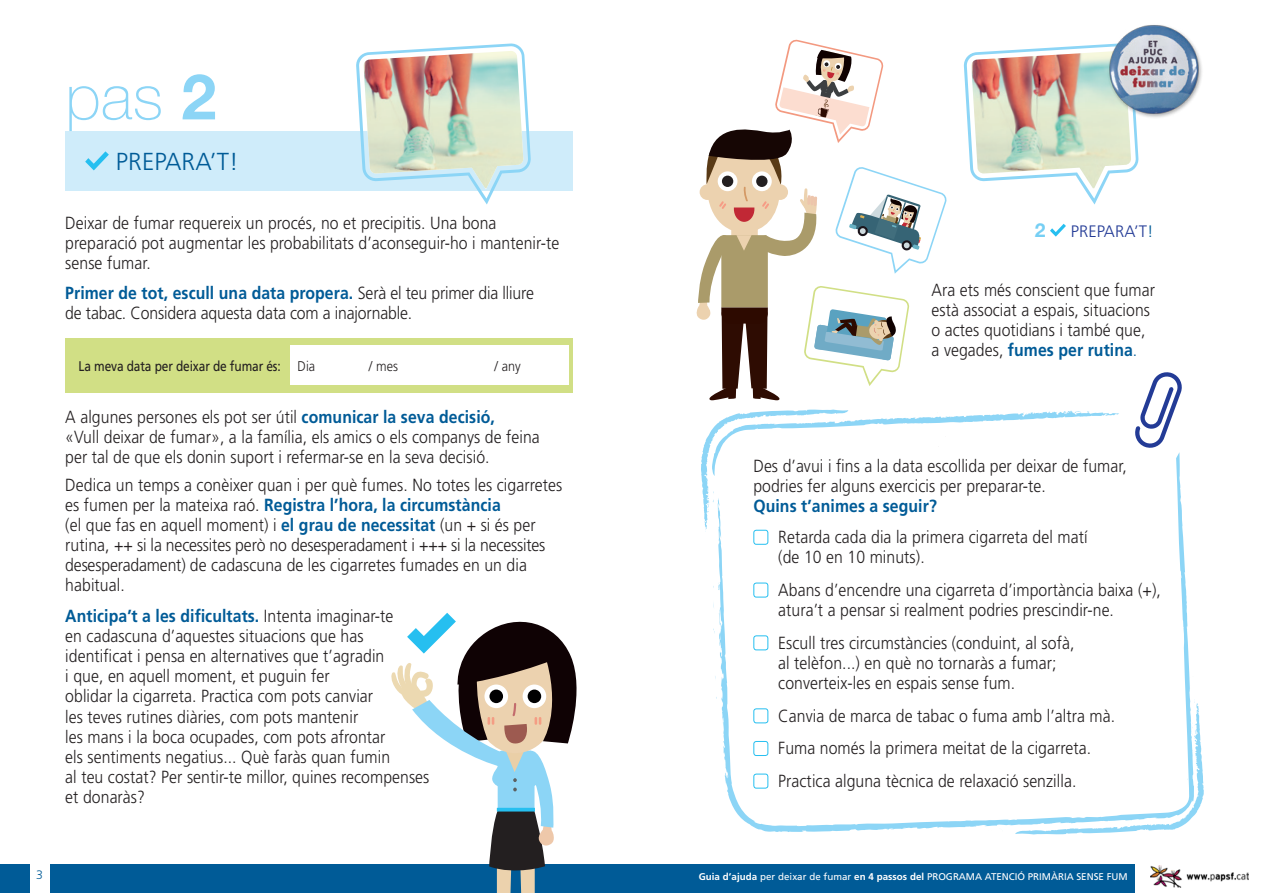
<style>
.page{position:relative;width:1263px;height:893px;background:#fff}
.page>*{position:absolute;margin:0;border:0;box-sizing:border-box;transform-origin:0 0}
.t1{font:100 63.15px "Helvetica Neue LT Std";color:#8cd5f6}
.t2{font:300 24.6px "Frutiger";letter-spacing:.005em;color:#005b97}
.t3{font:700 19.35px "Helvetica Neue LT";color:#76cff4}
.t4{font:300 17.55px/20.2px "Frutiger";letter-spacing:.005em;color:#231f20;scale:.9 1}
.t5{font:300 16.65px "Frutiger";letter-spacing:.005em;color:#233b96}
.t6{font:14.1px "Frutiger";letter-spacing:-.01em;color:#231f20;scale:.85 1}
.t7{font:300 14.1px "Frutiger";letter-spacing:.005em;color:#231f20;scale:.9 1}
.t8{font:300 12.3px "Frutiger";color:#005b97}
.t9{font:9.75px "Frutiger";color:#fff}
.s1{font-weight:700}
.s2{font-weight:700;color:#005b97}
.s3{color:#005b97}
</style>
<div class="page">
<div style="left:0;top:864px;width:1263px;height:29px;background:#005b97"></div>
<div style="left:1135px;top:864px;width:128px;height:29px;background:#fff"></div>
<img style="left:1150px;top:865px;width:98px;height:23px">
<div style="left:30px;top:864px;width:20px;height:29px;background:#fff"></div>
<div style="left:65px;top:131px;width:508px;height:60px;background:#cfecfa"></div>
<svg style="left:85px;top:151px;width:24px;height:19px"></svg>
<svg style="left:356px;top:43px;width:175px;height:161px"></svg>
<img style="left:363px;top:51px;width:160px;height:137px">
<div style="left:65px;top:338px;width:508px;height:55px;background:#d1df85"></div>
<div style="left:290px;top:346px;width:279px;height:39px;background:#fff"></div>
<svg style="left:1015px;top:699px;width:189px;height:136px"></svg>
<svg style="left:701px;top:409px;width:418px;height:123px"></svg>
<svg style="left:718px;top:452px;width:476px;height:380px"></svg>
<svg style="left:999px;top:828px;width:4px;height:3px"></svg>
<svg style="left:963px;top:44px;width:176px;height:160px"></svg>
<img style="left:971px;top:51px;width:160px;height:137px">
<div style="left:754px;top:530px;width:14px;height:14px;background:#fff;border-radius:2px"></div>
<div style="left:753px;top:530px;width:15px;height:15px;border:1px solid #26bff0;border-radius:2px"></div>
<div style="left:754px;top:583px;width:14px;height:14px;background:#fff;border-radius:2px"></div>
<div style="left:753px;top:583px;width:15px;height:14px;border:1px solid #26bff0;border-radius:2px"></div>
<div style="left:754px;top:636px;width:14px;height:14px;background:#fff;border-radius:2px"></div>
<div style="left:753px;top:635px;width:15px;height:15px;border:1px solid #26bff0;border-radius:2px"></div>
<div style="left:754px;top:709px;width:14px;height:14px;background:#fff;border-radius:2px"></div>
<div style="left:753px;top:708px;width:15px;height:15px;border:1px solid #26bff0;border-radius:2px"></div>
<div style="left:754px;top:741px;width:14px;height:14px;background:#fff;border-radius:2px"></div>
<div style="left:753px;top:741px;width:15px;height:15px;border:1px solid #26bff0;border-radius:2px"></div>
<div style="left:754px;top:774px;width:14px;height:14px;background:#fff;border-radius:2px"></div>
<div style="left:753px;top:774px;width:15px;height:15px;border:1px solid #26bff0;border-radius:2px"></div>
<svg style="left:1050px;top:224px;width:16px;height:13px"></svg>
<img style="left:1102px;top:25px;width:100px;height:97px">
<svg style="left:1135px;top:372px;width:47px;height:76px"></svg>
<svg style="left:696px;top:39px;width:251px;height:361px"></svg>
<svg style="left:391px;top:612px;width:186px;height:281px"></svg>
<p class="t1" style="left:65px;top:61px;width:153px">pas <span class="s1">2</span></p>
<p class="t2" style="left:116px;top:148px;width:124px">PREPARA’T!</p>
<p class="t4" style="left:65px;top:212px;width:550px">Deixar de fumar requereix un procés, no et precipitis. Una bona preparació pot augmentar les probabilitats d’aconseguir-ho i mantenir-te sense fumar.</p>
<p class="t4" style="left:65px;top:283px;width:522px"><span class="s2">Primer de tot, escull una data propera.</span> Serà el teu primer dia lliure de tabac. Considera aquesta data com a inajornable.</p>
<p class="t6" style="left:79px;top:358px;width:239px">La meva data per deixar de fumar és:</p>
<p class="t7" style="left:298px;top:358px;width:21px">Dia</p>
<p class="t7" style="left:369px;top:358px;width:34px">/ mes</p>
<p class="t7" style="left:495px;top:358px;width:31px">/ any</p>
<p class="t4" style="left:65px;top:406px;width:529px">A algunes persones els pot ser útil <span class="s2">comunicar la seva decisió,<br></span>«Vull deixar de fumar», a la família, els amics o els companys de feina per tal de que els donin suport i refermar-se en la seva decisió.</p>
<p class="t4" style="left:65px;top:474px;width:554px">Dedica un temps a conèixer quan i per què fumes. No totes les cigarretes es fumen per la mateixa raó. <span class="s2">Registra l’hora, la circumstància<br></span>(el que fas en aquell moment) i <span class="s2">el grau de necessitat</span> (un + si és per rutina, ++ si la necessites però no desesperadament i +++ si la necessites desesperadament) de cadascuna de les cigarretes fumades en un dia habitual.</p>
<p class="t4" style="left:65px;top:605px;width:406px"><span class="s2">Anticipa’t a les dificultats.</span> Intenta imaginar-te<br>en cadascuna d’aquestes situacions que has identificat i pensa en alternatives que t’agradin<br>i que, en aquell moment, et puguin fer<br>oblidar la cigarreta. Practica com pots canviar<br>les teves rutines diàries, com pots mantenir<br>les mans i la boca ocupades, com pots afrontar<br>els sentiments negatius... Què faràs quan fumin<br>al teu costat? Per sentir-te millor, quines recompenses et donaràs?</p>
<p class="t3" style="left:1035px;top:218px;width:12px">2</p>
<p class="t5" style="left:1071px;top:221px;width:84px">PREPARA’T<span class="s3">!</span></p>
<p class="t4" style="left:931px;top:279px;width:250px">Ara ets més conscient que fumar està associat a espais, situacions o actes quotidians i també que, a vegades, <span class="s2">fumes per rutina</span><span class="s3">.</span></p>
<p class="t4" style="left:753px;top:455px;width:416px">Des d’avui i fins a la data escollida per deixar de fumar, podries fer alguns exercicis per preparar-te.<br><span class="s2">Quins t’animes a seguir?</span></p>
<p class="t4" style="left:778px;top:527px;width:345px">Retarda cada dia la primera cigarreta del matí (de 10 en 10 minuts).</p>
<p class="t4" style="left:778px;top:579px;width:427px">Abans d’encendre una cigarreta d’importància baixa (+), atura’t a pensar si realment podries prescindir-ne.</p>
<p class="t4" style="left:778px;top:632px;width:330px">Escull tres circumstàncies (conduint, al sofà, al telèfon...) en què no tornaràs a fumar; converteix-les en espais sense fum.</p>
<p class="t4" style="left:778px;top:705px;width:376px">Canvia de marca de tabac o fuma amb l’altra mà.</p>
<p class="t4" style="left:778px;top:738px;width:349px">Fuma només la primera meitat de la cigarreta.</p>
<p class="t4" style="left:778px;top:771px;width:333px">Practica alguna tècnica de relaxació senzilla.</p>
<p class="t8" style="left:36px;top:868px;width:8px">3</p>
<p class="t9" style="left:699px;top:870px;width:430px"><span class="s1">Guia d’ajuda</span> per deixar de fumar <span class="s1">en 4 passos del</span> PROGRAMA ATENCIÓ PRIMÀRIA SENSE FUM</p>
</div>
